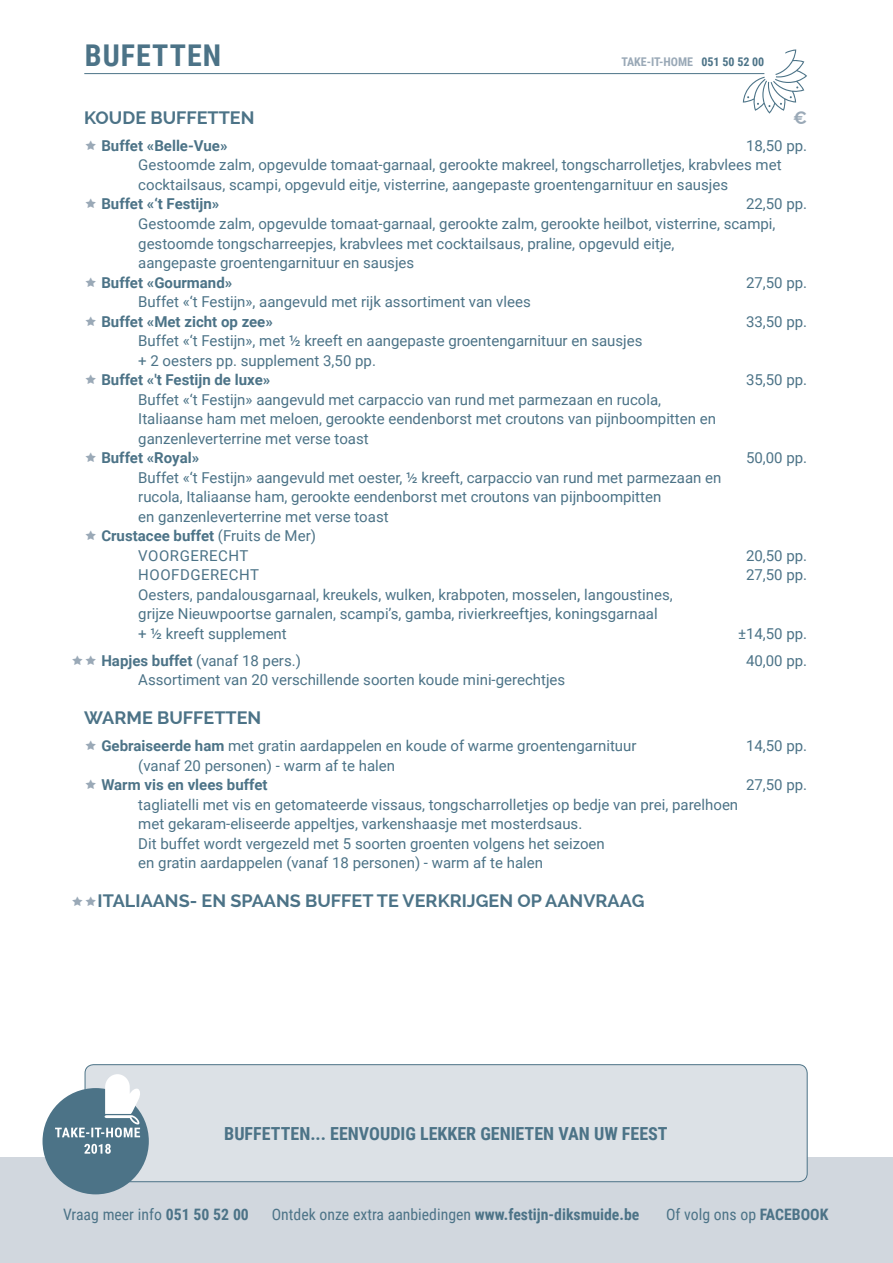
<style>
.page{position:relative;width:893px;height:1263px;background:#fff}
.page>*{position:absolute;margin:0;border:0;box-sizing:border-box;transform-origin:0 0}
.t1{font:700 30px "Roboto Condensed";letter-spacing:.035em;color:#4c7387}
.t2{font:700 18px "Raleway";color:#4c7387}
.t3{font:700 18px "Roboto Condensed";color:#4c7387}
.t4{font:700 18px "Raleway";color:#9aa9b7}
.t5{font:15.75px "Roboto Condensed";color:#4c7387}
.t6{font:15px/19.5px "Roboto";color:#4c7387}
.t7{font:700 15px "Roboto";color:#4c7387}
.t8{font:15px "Roboto";letter-spacing:.035em;color:#4c7387}
.t9{font:700 12px "Roboto Condensed";color:#9aa9b7}
.s1{color:#4c7387}
.s2{font-weight:400}
.s3{font-weight:500}
.s4{font-weight:700}
</style>
<div class="page">
<div style="left:0;top:1157px;width:893px;height:106px;background:#d1d7de"></div>
<div style="left:85px;top:1065px;width:722px;height:117px;background:#dce1e6;border-radius:9px"></div>
<div style="left:85px;top:1064px;width:722px;height:118px;border:1px solid #4c7387;border-radius:9px"></div>
<hr style="left:84px;top:73px;width:680px;height:1px;background:#4c7387">
<svg style="left:743px;top:49px;width:64px;height:65px"></svg>
<div style="left:43px;top:1088px;width:106px;height:106px;background:#4c7387;border-radius:50%"></div>
<svg style="left:55px;top:1074px;width:86px;height:63px"></svg>
<svg style="left:84px;top:1144px;width:27px;height:10px"></svg>
<h1 class="t1" style="left:85px;top:34px;width:138px">BUFETTEN</h1>
<p class="t9" style="left:621px;top:53px;width:145px">TAKE-IT-HOME <span class="s1">051 50 52 00</span></p>
<p class="t2" style="left:84px;top:107px;width:172px">KOUDE BUFFETTEN</p>
<p class="t4" style="left:793px;top:107px;width:16px">€</p>
<p class="t7" style="left:101px;top:135px;width:128px">Buffet «Belle-Vue»</p>
<p class="t6" style="left:138px;top:135px;width:670px;text-indent:608px">18,50 pp.<br>Gestoomde zalm, opgevulde tomaat-garnaal, gerookte makreel, tongscharrolletjes, krabvlees met cocktailsaus, scampi, opgevuld eitje, visterrine, aangepaste groentengarnituur en sausjes</p>
<p class="t7" style="left:101px;top:194px;width:119px">Buffet «‘t Festijn»</p>
<p class="t6" style="left:138px;top:194px;width:670px;text-indent:608px">22,50 pp.<br>Gestoomde zalm, opgevulde tomaat-garnaal, gerookte zalm, gerookte heilbot, visterrine, scampi, gestoomde tongscharreepjes, krabvlees met cocktailsaus, praline, opgevuld eitje,<br>aangepaste groentengarnituur en sausjes</p>
<p class="t7" style="left:101px;top:272px;width:132px">Buffet «Gourmand»</p>
<p class="t6" style="left:746px;top:272px;width:63px">27,50 pp.</p>
<p class="t6" style="left:138px;top:291px;width:394px">Buffet «‘t Festijn», aangevuld met rijk assortiment van vlees</p>
<p class="t7" style="left:101px;top:311px;width:173px">Buffet «Met zicht op zee»</p>
<p class="t6" style="left:746px;top:311px;width:63px">33,50 pp.</p>
<p class="t6" style="left:138px;top:330px;width:506px">Buffet «‘t Festijn», met ½ kreeft en aangepaste groentengarnituur en sausjes + 2 oesters pp. supplement 3,50 pp.</p>
<p class="t7" style="left:101px;top:369px;width:170px">Buffet «'t Festijn de luxe»</p>
<p class="t6" style="left:746px;top:369px;width:63px">35,50 pp.</p>
<p class="t6" style="left:138px;top:389px;width:579px">Buffet «‘t Festijn» aangevuld met carpaccio van rund met parmezaan en rucola,<br>Italiaanse ham met meloen, gerookte eendenborst met croutons van pijnboompitten en ganzenleverterrine met verse toast</p>
<p class="t7" style="left:101px;top:447px;width:99px">Buffet «Royal»</p>
<p class="t6" style="left:746px;top:447px;width:63px">50,00 pp.</p>
<p class="t6" style="left:138px;top:467px;width:585px">Buffet «‘t Festijn» aangevuld met oester, ½ kreeft, carpaccio van rund met parmezaan en</p>
<p class="t6" style="left:138px;top:486px;width:524px">rucola, Italiaanse ham, gerookte eendenborst met croutons van pijnboompitten</p>
<p class="t6" style="left:138px;top:506px;width:252px">en ganzenleverterrine met verse toast</p>
<p class="t7" style="left:101px;top:525px;width:216px">Crustacee buffet <span class="s2">(Fruits de Mer)</span></p>
<p class="t8" style="left:138px;top:545px;width:112px">VOORGERECHT</p>
<p class="t6" style="left:746px;top:545px;width:63px">20,50 pp.</p>
<p class="t8" style="left:138px;top:564px;width:122px">HOOFDGERECHT</p>
<p class="t6" style="left:746px;top:564px;width:63px">27,50 pp.</p>
<p class="t6" style="left:138px;top:584px;width:536px">Oesters, pandalousgarnaal, kreukels, wulken, krabpoten, mosselen<span class="s3">,</span> langoustines, grijze Nieuwpoortse garnalen, scampi’s, gamba, rivierkreeftjes, koningsgarnaal<br>+ ½ kreeft supplement</p>
<p class="t6" style="left:738px;top:623px;width:71px">±14,50 pp.</p>
<p class="t6" style="left:101px;top:650px;width:201px"><span class="s4">Hapjes buffet</span> (vanaf 18 pers.)</p>
<p class="t6" style="left:746px;top:650px;width:63px">40,00 pp.</p>
<p class="t6" style="left:138px;top:669px;width:428px">Assortiment van 20 verschillende soorten koude mini-gerechtjes</p>
<p class="t2" style="left:84px;top:707px;width:179px">WARME BUFFETTEN</p>
<p class="t6" style="left:101px;top:735px;width:537px"><span class="s4">Gebraiseerde ham</span> met gratin aardappelen en koude of warme groentengarnituur</p>
<p class="t6" style="left:746px;top:735px;width:63px">14,50 pp.</p>
<p class="t6" style="left:138px;top:755px;width:258px">(vanaf 20 personen) - warm af te halen</p>
<p class="t7" style="left:101px;top:774px;width:168px">Warm vis en vlees buffet</p>
<p class="t6" style="left:746px;top:774px;width:63px">27,50 pp.</p>
<p class="t6" style="left:138px;top:794px;width:601px">tagliatelli met vis en getomateerde vissaus, tongscharrolletjes op bedje van prei, parelhoen met gekaram-eliseerde appeltjes, varkenshaasje met mosterdsaus.<br>Dit buffet wordt vergezeld met 5 soorten groenten volgens het seizoen<br>en gratin aardappelen (vanaf 18 personen) - warm af te halen</p>
<p class="t2" style="left:98px;top:890px;width:548px">ITALIAANS- EN SPAANS BUFFET TE VERKRIJGEN OP AANVRAAG</p>
<p class="t3" style="left:224px;top:1121px;width:445px">BUFFETTEN... EENVOUDIG LEKKER GENIETEN VAN UW FEEST</p>
<p class="t5" style="left:63px;top:1204px;width:187px">Vraag meer info <span class="s4">051 50 52 00</span></p>
<p class="t5" style="left:272px;top:1204px;width:369px">Ontdek onze extra aanbiedingen <span class="s4">www.festijn-diksmuide.be</span></p>
<p class="t5" style="left:666px;top:1204px;width:164px">Of volg ons op <span class="s4">FACEBOOK</span></p>
</div>
